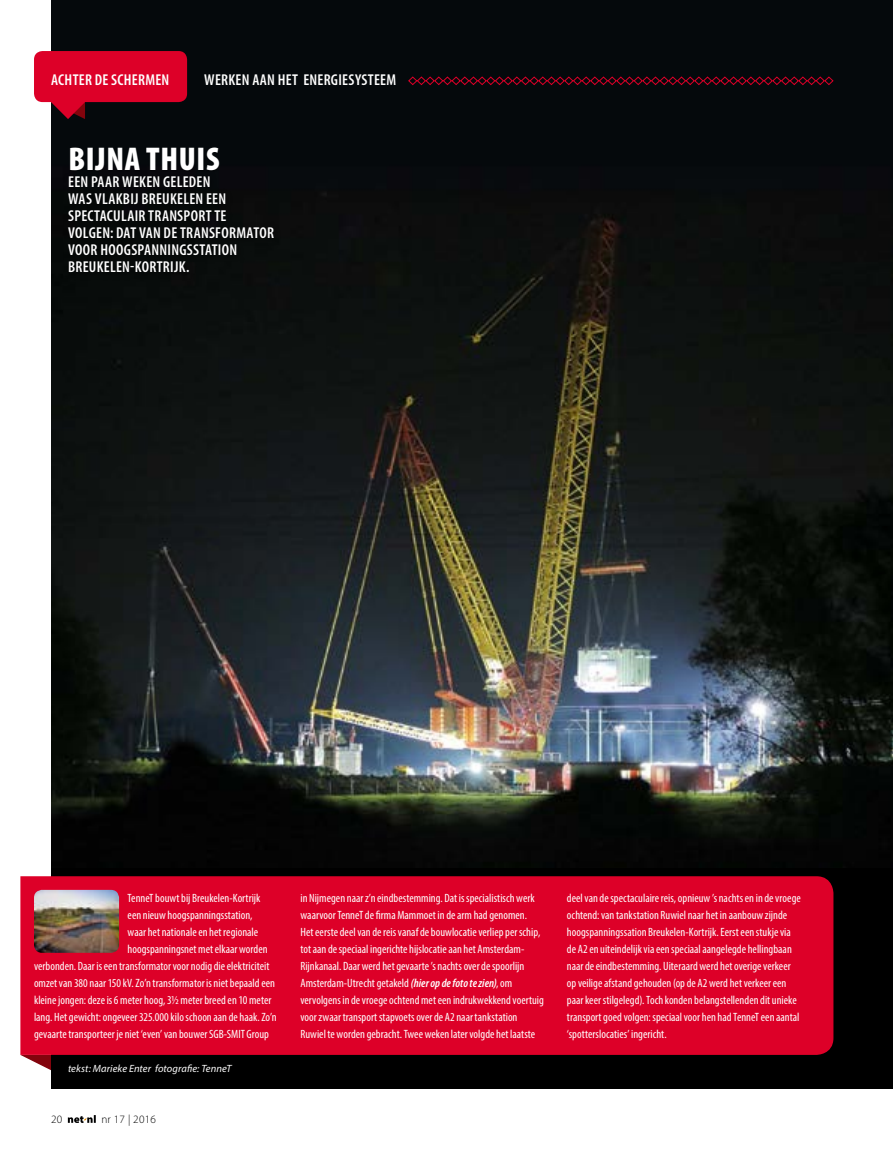
<style>
.page{position:relative;width:893px;height:1157px;background:#fff}
.page>*{position:absolute;margin:0;border:0;box-sizing:border-box;transform-origin:0 0}
.t1{font:900 condensed 33px "Myriad Pro";letter-spacing:.02em;color:#fff}
.t2{font:600 condensed 15.75px/17px "Myriad Pro";letter-spacing:.015em;color:#fff}
.t3{font:condensed 12px/17px "Myriad Pro";color:#fff}
.t4{font:300 11.25px "Myriad Pro";letter-spacing:.02em;color:#000}
.t5{font:italic 10.5px "Myriad Pro";letter-spacing:.01em;color:#fff}
.s1{font-weight:600;font-style:italic}
</style>
<div class="page">
<svg style="left:20px;top:1054px;width:31px;height:17px"></svg>
<div style="left:51px;top:0;width:842px;height:1089px;background:#000"></div>
<img style="left:51px;top:0;width:842px;height:867px">
<div style="left:20px;top:876px;width:813px;height:178px;background:#dd0028"></div>
<div style="left:34px;top:51px;width:153px;height:51px;background:#dd0028;border-radius:9px"></div>
<svg style="left:408px;top:76px;width:426px;height:10px"></svg>
<svg style="left:68px;top:1115px;width:28px;height:8px"></svg>
<div style="left:70px;top:148px;width:150px;height:23px;background:#040709"></div>
<div style="left:63px;top:170px;width:218px;height:110px;background:#060909"></div>
<svg style="left:51px;top:102px;width:34px;height:17px"></svg>
<img style="left:34px;top:890px;width:85px;height:62px">
<h2 class="t2" style="left:51px;top:71px;width:120px">ACHTER DE SCHERMEN</h2>
<h2 class="t2" style="left:204px;top:71px;width:193px">WERKEN AAN HET ENERGIESYSTEEM</h2>
<h1 class="t1" style="left:68px;top:138px;width:153px">BIJNA THUIS</h1>
<h2 class="t2" style="left:68px;top:173px;width:207px">EEN PAAR WEKEN GELEDEN<br>WAS VLAKBIJ BREUKELEN EEN<br>SPECTACULAIR TRANSPORT TE<br>VOLGEN: DAT VAN DE TRANSFORMATOR<br>VOOR HOOGSPANNINGSSTATION<br>BREUKELEN-KORTRIJK.</h2>
<p class="t3" style="left:128px;top:889px;width:134px">TenneT bouwt bij Breukelen-Kortrijk</p>
<p class="t3" style="left:128px;top:906px;width:126px">een nieuw hoogspanningsstation,</p>
<p class="t3" style="left:128px;top:923px;width:132px">waar het nationale en het regionale</p>
<p class="t3" style="left:128px;top:940px;width:142px">hoogspanningsnet met elkaar worden</p>
<p class="t3" style="left:34px;top:957px;width:237px">verbonden. Daar is een transformator voor nodig die elektriciteit</p>
<p class="t3" style="left:34px;top:974px;width:242px">omzet van 380 naar 150 kV. Zo’n transformator is niet bepaald een</p>
<p class="t3" style="left:34px;top:991px;width:239px">kleine jongen: deze is 6 meter hoog, 3½ meter breed en 10 meter</p>
<p class="t3" style="left:34px;top:1008px;width:244px">lang. Het gewicht: ongeveer 325.000 kilo schoon aan de haak. Zo’n</p>
<p class="t3" style="left:34px;top:1025px;width:237px">gevaarte transporteer je niet ‘even’ van bouwer SGB-SMIT Group</p>
<p class="t5" style="left:68px;top:1061px;width:165px">tekst: Marieke Enter fotografie: TenneT</p>
<p class="t4" style="left:51px;top:1112px;width:13px">20</p>
<p class="t4" style="left:101px;top:1112px;width:56px">nr 17 | 2016</p>
<p class="t3" style="left:300px;top:889px;width:245px">in Nijmegen naar z’n eindbestemming. Dat is specialistisch werk waarvoor TenneT de firma Mammoet in de arm had genomen.<br>Het eerste deel van de reis vanaf de bouwlocatie verliep per schip, tot aan de speciaal ingerichte hijslocatie aan het Amsterdam-Rijnkanaal. Daar werd het gevaarte ’s nachts over de spoorlijn Amsterdam-Utrecht getakeld <span class="s1">(hier op de foto te zien)</span>, om vervolgens in de vroege ochtend met een indrukwekkend voertuig voor zwaar transport stapvoets over de A2 naar tankstation Ruwiel te worden gebracht. Twee weken later volgde het laatste</p>
<p class="t3" style="left:567px;top:889px;width:235px">deel van de spectaculaire reis, opnieuw ’s nachts en in de vroege ochtend: van tankstation Ruwiel naar het in aanbouw zijnde hoogspanningssation Breukelen-Kortrijk. Eerst een stukje via de A2 en uiteindelijk via een speciaal aangelegde hellingbaan naar de eindbestemming. Uiteraard werd het overige verkeer op veilige afstand gehouden (op de A2 werd het verkeer een paar keer stilgelegd). Toch konden belangstellenden dit unieke transport goed volgen: speciaal voor hen had TenneT een aantal ‘spotterslocaties’ ingericht.</p>
</div>
